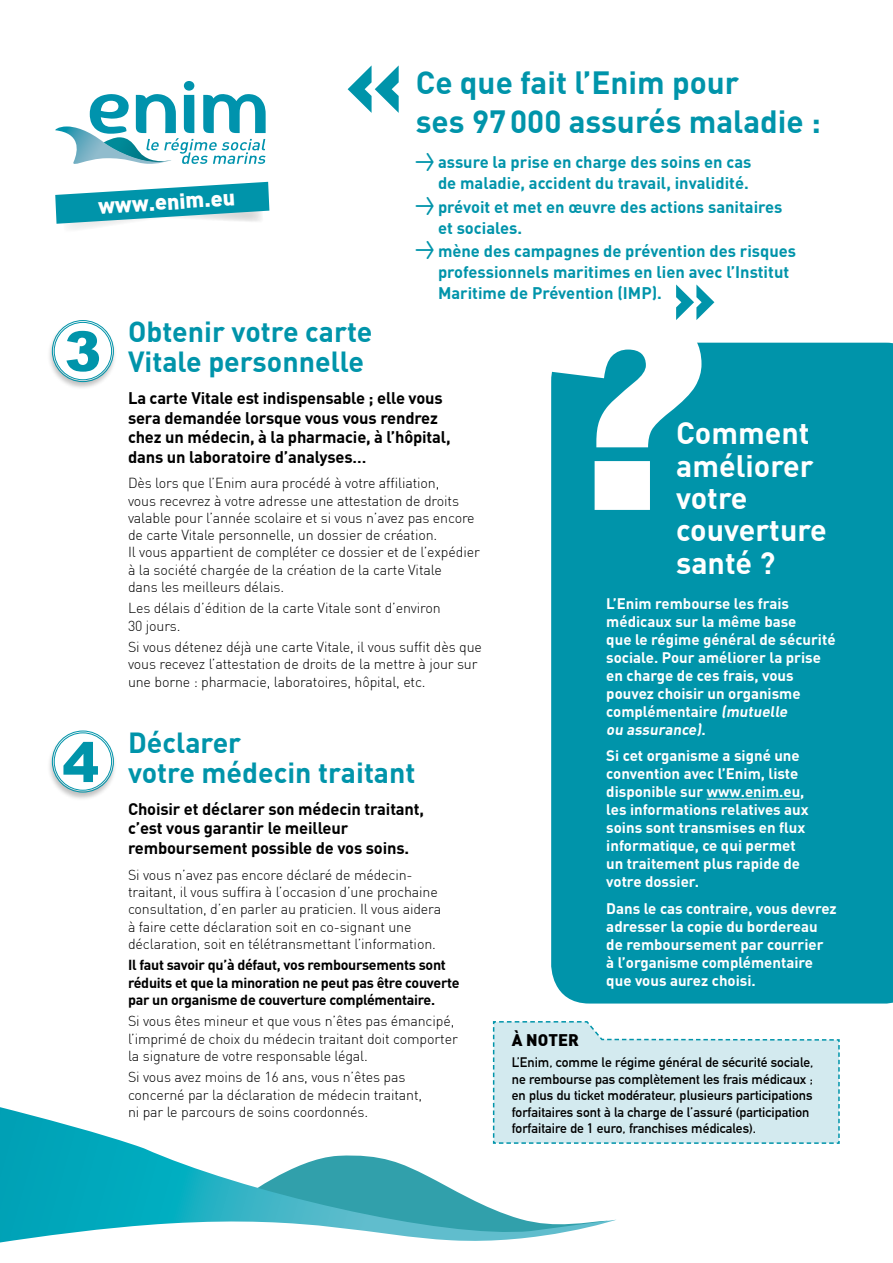
<style>
.page{position:relative;width:893px;height:1263px;background:#fff}
.page>*{position:absolute;margin:0;border:0;box-sizing:border-box;transform-origin:0 0}
.t1{font:900 278.55px "Arial";color:#fff}
.t2{font:900 55.2px "Arial";color:#0094aa}
.t3{font:700 31.5px/39px "DIN Pro";color:#0094aa}
.t4{font:700 30.45px/32.4px "DIN Pro";color:#fff}
.t5{font:700 28.5px/30px "DIN Pro";color:#0094aa}
.t6{font:900 21.45px "DIN";color:#fff}
.t7{font:700 16.5px/19.5px "DIN Pro";letter-spacing:-.01em;color:#000}
.t8{font:700 16.5px/21px "DIN Pro";color:#0094aa}
.t9{font:900 16.5px "DIN";color:#000}
.t10{font:700 15px/18px "DIN Pro";color:#fff}
.t11{font:300 14.25px/17.2px "DIN Pro";letter-spacing:-.01em;color:#000}
.t12{font:700 14.25px/17.2px "DIN Pro";letter-spacing:-.02em;color:#000}
.t13{font:700 13.5px/16.5px "DIN Alternate";color:#000}
.s1{font-family:"Arrowstfb";font-weight:400;font-size:21.9px}
</style>
<div class="page">
<div style="left:551px;top:343px;width:342px;height:660px;background:#0094aa"></div>
<hr style="left:707px;top:799px;width:93px;height:1px;background:#fff">
<div style="left:47px;top:320px;width:71px;height:71px;background:#000;opacity:.25"></div>
<div style="left:53px;top:321px;width:59px;height:60px;background:#fff;border-radius:50%"></div>
<div style="left:52px;top:320px;width:62px;height:62px;border:1px solid #0094aa;border-radius:50%"></div>
<div style="left:54px;top:322px;width:58px;height:58px;border:1px solid #0094aa;border-radius:50%"></div>
<div style="left:47px;top:730px;width:71px;height:71px;background:#000;opacity:.25"></div>
<div style="left:53px;top:732px;width:59px;height:59px;background:#fff;border-radius:50%"></div>
<div style="left:52px;top:730px;width:62px;height:62px;border:1px solid #0094aa;border-radius:50%"></div>
<div style="left:54px;top:732px;width:58px;height:59px;border:1px solid #0094aa;border-radius:50%"></div>
<svg style="left:0;top:1107px;width:616px;height:136px"></svg>
<svg style="left:676px;top:284px;width:38px;height:36px"></svg>
<svg style="left:348px;top:65px;width:51px;height:48px"></svg>
<svg style="left:55px;top:182px;width:214px;height:47px"></svg>
<svg style="left:55px;top:81px;width:211px;height:83px"></svg>
<svg style="left:492px;top:1021px;width:348px;height:123px;background:#d4eaef"></svg>
<h3 class="t6" style="left:98px;top:191px;width:138px;rotate:-3deg">www.enim.eu</h3>
<h3 class="t3" style="left:416px;top:62px;width:406px">Ce que fait l’Enim pour<br>ses 97000 assurés maladie :</h3>
<p class="t8" style="left:416px;top:151px;width:337px;text-align:right"><span class="s1">S</span> assure la prise en charge des soins en cas de maladie, accident du travail, invalidité.</p>
<p class="t8" style="left:438px;top:196px;width:346px;text-indent:-22px"><span class="s1">S</span> prévoit et met en œuvre des actions sanitaires et sociales.</p>
<p class="t8" style="left:438px;top:240px;width:360px;text-indent:-22px"><span class="s1">S</span> mène des campagnes de prévention des risques professionnels maritimes en lien avec l’Institut<br>Maritime de Prévention (IMP).</p>
<h2 class="t2" style="left:65px;top:311px;width:38px">3</h2>
<h2 class="t2" style="left:62px;top:722px;width:38px">4</h2>
<h3 class="t5" style="left:128px;top:316px;width:246px">Obtenir votre carte<br>Vitale personnelle</h3>
<p class="t7" style="left:128px;top:388px;width:324px">La carte Vitale est indispensable ; elle vous sera demandée lorsque vous vous rendrez chez un médecin, à la pharmacie, à l’hôpital, dans un laboratoire d’analyses…</p>
<p class="t11" style="left:128px;top:474px;width:353px">Dès lors que l’Enim aura procédé à votre affiliation,<br>vous recevrez à votre adresse une attestation de droits valable pour l’année scolaire et si vous n’avez pas encore de carte Vitale personnelle, un dossier de création.<br>Il vous appartient de compléter ce dossier et de l’expédier à la société chargée de la création de la carte Vitale<br>dans les meilleurs délais.</p>
<p class="t11" style="left:128px;top:599px;width:314px">Les délais d’édition de la carte Vitale sont d’environ<br>30 jours.</p>
<p class="t11" style="left:128px;top:638px;width:355px">Si vous détenez déjà une carte Vitale, il vous suffit dès que vous recevez l’attestation de droits de la mettre à jour sur une borne : pharmacie, laboratoires, hôpital, etc.</p>
<h3 class="t5" style="left:128px;top:726px;width:289px">Déclarer<br>votre médecin traitant</h3>
<p class="t7" style="left:128px;top:799px;width:298px">Choisir et déclarer son médecin traitant, c’est vous garantir le meilleur remboursement possible de vos soins.</p>
<p class="t11" style="left:128px;top:866px;width:315px">Si vous n’avez pas encore déclaré de médecin&shy;traitant, il vous suffira à l’occasion d’une prochaine consultation, d’en parler au praticien. Il vous aidera à faire cette déclaration soit en co-signant une déclaration, soit en télétransmettant l’information.</p>
<p class="t12" style="left:128px;top:956px;width:333px">Il faut savoir qu’à défaut, vos remboursements sont réduits et que la minoration ne peut pas être couverte par un organisme de couverture complémentaire.</p>
<p class="t11" style="left:128px;top:1012px;width:331px">Si vous êtes mineur et que vous n’êtes pas émancipé, l’imprimé de choix du médecin traitant doit comporter la signature de votre responsable légal.</p>
<p class="t11" style="left:128px;top:1068px;width:296px">Si vous avez moins de 16 ans, vous n’êtes pas concerné par la déclaration de médecin traitant, ni par le parcours de soins coordonnés.</p>
<h1 class="t1" style="left:541px;top:208px;width:172px">?</h1>
<h3 class="t4" style="left:676px;top:416px;width:152px">Comment améliorer votre couverture santé ?</h3>
<p class="t10" style="left:606px;top:594px;width:231px">L’Enim rembourse les frais médicaux sur la même base<br>que le régime général de sécurité sociale. Pour améliorer la prise en charge de ces frais, vous pouvez choisir un organisme complémentaire (mutuelle<br>ou assurance).</p>
<p class="t10" style="left:606px;top:746px;width:204px">Si cet organisme a signé une convention avec l’Enim, liste disponible sur www.enim.eu, les informations relatives aux soins sont transmises en flux informatique, ce qui permet un traitement plus rapide de votre dossier.</p>
<p class="t10" style="left:606px;top:899px;width:232px">Dans le cas contraire, vous devrez adresser la copie du bordereau de remboursement par courrier<br>à l’organisme complémentaire que vous aurez choisi.</p>
<p class="t9" style="left:512px;top:1029px;width:68px">À NOTER</p>
<p class="t13" style="left:512px;top:1053px;width:303px">L’Enim, comme le régime général de sécurité sociale, ne rembourse pas complètement les frais médicaux ; en plus du ticket modérateur, plusieurs participations forfaitaires sont à la charge de l’assuré (participation forfaitaire de 1 euro, franchises médicales).</p>
</div>
